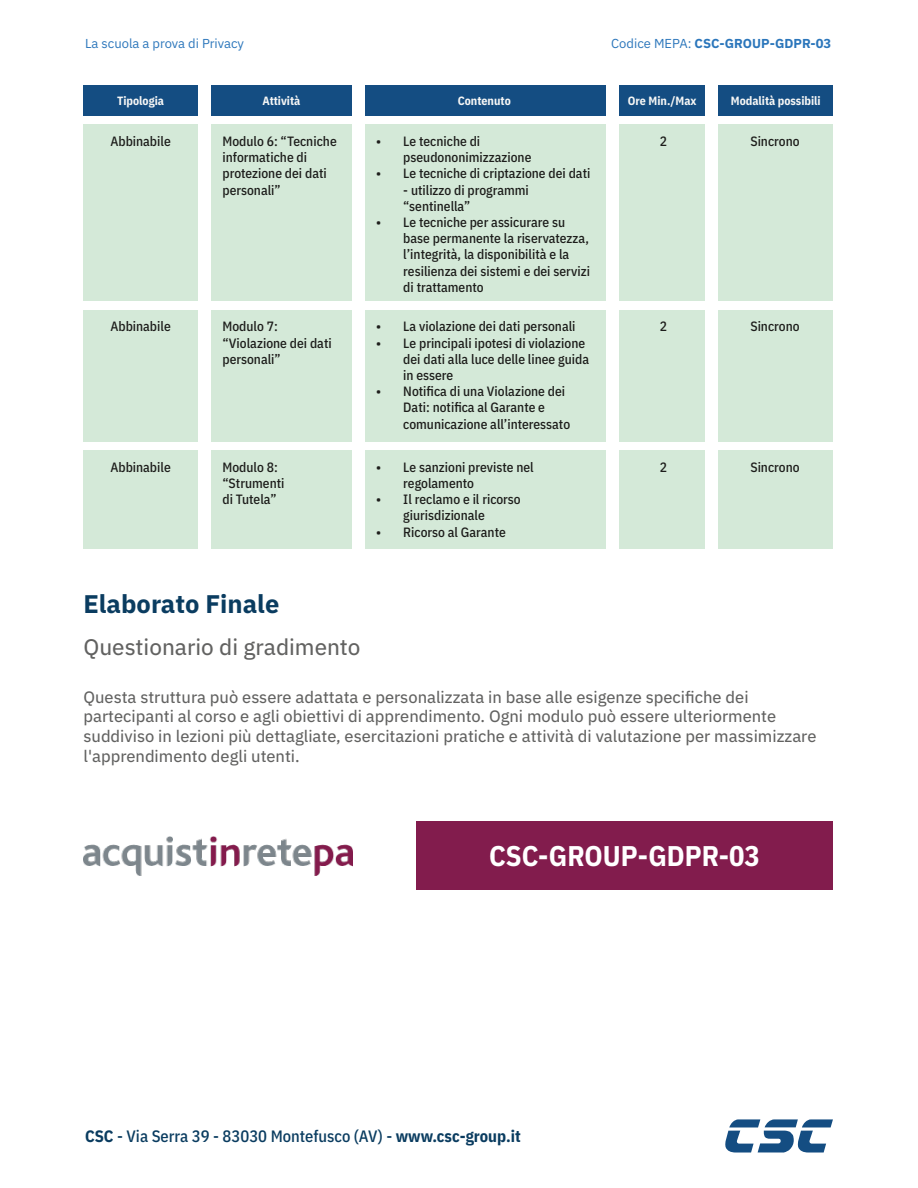
<style>
.page{position:relative;width:918px;height:1188px;background:#fff}
.page>*{position:absolute;margin:0;border:0;box-sizing:border-box;transform-origin:0 0}
.t1{font:700 28.5px "IBM Plex Sans Cond";color:#fff}
.t2{font:700 25.5px "IBM Plex Sans";color:#0a3c60}
.t3{font:22.5px "IBM Plex Sans Text";color:#626261}
.t4{font:16.5px/19.8px "IBM Plex Sans Text";color:#626261}
.t5{font:500 16.5px "IBM Plex Sans Cond";color:#0a3c60}
.t6{font:500 13.5px/16.2px "IBM Plex Sans Cond";color:#1d1d1b}
.t7{font:700 13.05px "IBM Plex Sans";color:#2b76bb}
.t8{font:13.05px "IBM Plex Sans";color:#2b76bb}
.t9{font:700 12px "IBM Plex Sans Cond";color:#f7f7f6}
.s1{font-weight:400}
.s2{font-weight:700}
</style>
<div class="page">
<div style="left:416px;top:821px;width:417px;height:68px;background:#821c4d"></div>
<svg style="left:725px;top:1119px;width:108px;height:34px"></svg>
<div style="left:83px;top:85px;width:115px;height:31px;background:#144d82"></div>
<div style="left:211px;top:85px;width:141px;height:31px;background:#144d82"></div>
<div style="left:365px;top:85px;width:241px;height:31px;background:#144d82"></div>
<div style="left:619px;top:85px;width:86px;height:31px;background:#144d82"></div>
<div style="left:719px;top:85px;width:114px;height:31px;background:#144d82"></div>
<div style="left:83px;top:125px;width:115px;height:176px;background:#d4e9d8"></div>
<div style="left:211px;top:125px;width:141px;height:176px;background:#d4e9d8"></div>
<div style="left:719px;top:125px;width:114px;height:176px;background:#d4e9d8"></div>
<div style="left:619px;top:125px;width:86px;height:176px;background:#d4e9d8"></div>
<div style="left:365px;top:125px;width:241px;height:176px;background:#d4e9d8"></div>
<div style="left:83px;top:310px;width:115px;height:132px;background:#d4e9d8"></div>
<div style="left:211px;top:310px;width:141px;height:132px;background:#d4e9d8"></div>
<div style="left:719px;top:310px;width:114px;height:132px;background:#d4e9d8"></div>
<div style="left:619px;top:310px;width:86px;height:132px;background:#d4e9d8"></div>
<div style="left:365px;top:310px;width:241px;height:132px;background:#d4e9d8"></div>
<div style="left:83px;top:451px;width:115px;height:98px;background:#d4e9d8"></div>
<div style="left:211px;top:451px;width:141px;height:98px;background:#d4e9d8"></div>
<div style="left:719px;top:451px;width:114px;height:98px;background:#d4e9d8"></div>
<div style="left:619px;top:451px;width:86px;height:98px;background:#d4e9d8"></div>
<div style="left:365px;top:451px;width:241px;height:98px;background:#d4e9d8"></div>
<img style="left:83px;top:836px;width:270px;height:40px">
<p class="t8" style="left:85px;top:34px;width:161px">La scuola a prova di Privacy</p>
<p class="t7" style="left:611px;top:33px;width:222px"><span class="s1">Codice MEPA:</span> CSC-GROUP-GDPR-03</p>
<p class="t9" style="left:117px;top:91px;width:48px">Tipologia</p>
<p class="t9" style="left:262px;top:91px;width:39px">Attività</p>
<p class="t9" style="left:458px;top:91px;width:54px">Contenuto</p>
<p class="t9" style="left:628px;top:91px;width:70px">Ore Min./Max</p>
<p class="t9" style="left:731px;top:91px;width:91px">Modalità possibili</p>
<p class="t6" style="left:110px;top:132px;width:62px">Abbinabile</p>
<p class="t6" style="left:222px;top:132px;width:116px">Modulo 6: “Tecniche informatiche di protezione dei dati personali”</p>
<p class="t6" style="left:376px;top:132px;width:105px">• Le tecniche di</p>
<p class="t6" style="left:660px;top:132px;width:9px">2</p>
<p class="t6" style="left:750px;top:132px;width:51px">Sincrono</p>
<p class="t6" style="left:403px;top:148px;width:130px">pseudononimizzazione</p>
<p class="t6" style="left:376px;top:164px;width:216px">• Le tecniche di criptazione dei dati</p>
<p class="t6" style="left:403px;top:181px;width:127px">- utilizzo di programmi “sentinella”</p>
<p class="t6" style="left:403px;top:213px;width:188px;text-indent:-27px">• Le tecniche per assicurare su base permanente la riservatezza, l’integrità, la disponibilità e la resilienza dei sistemi e dei servizi di trattamento</p>
<p class="t6" style="left:110px;top:317px;width:62px">Abbinabile</p>
<p class="t6" style="left:222px;top:317px;width:111px">Modulo 7: “Violazione dei dati personali”</p>
<p class="t6" style="left:376px;top:317px;width:201px">• La violazione dei dati personali</p>
<p class="t6" style="left:660px;top:317px;width:9px">2</p>
<p class="t6" style="left:750px;top:317px;width:51px">Sincrono</p>
<p class="t6" style="left:403px;top:334px;width:187px;text-indent:-27px">• Le principali ipotesi di violazione dei dati alla luce delle linee guida in essere</p>
<p class="t6" style="left:403px;top:382px;width:168px;text-indent:-27px">• Notifica di una Violazione dei<br>Dati: notifica al Garante e comunicazione all’interessato</p>
<p class="t6" style="left:110px;top:458px;width:62px">Abbinabile</p>
<p class="t6" style="left:222px;top:458px;width:64px">Modulo 8: “Strumenti di Tutela”</p>
<p class="t6" style="left:376px;top:458px;width:159px">• Le sanzioni previste nel</p>
<p class="t6" style="left:660px;top:458px;width:9px">2</p>
<p class="t6" style="left:750px;top:458px;width:51px">Sincrono</p>
<p class="t6" style="left:403px;top:474px;width:72px">regolamento</p>
<p class="t6" style="left:403px;top:490px;width:119px;text-indent:-27px">• Il reclamo e il ricorso giurisdizionale</p>
<p class="t6" style="left:376px;top:523px;width:131px">• Ricorso al Garante</p>
<h2 class="t2" style="left:83px;top:584px;width:197px">Elaborato Finale</h2>
<h3 class="t3" style="left:83px;top:629px;width:279px">Questionario di gradimento</h3>
<p class="t4" style="left:83px;top:685px;width:735px">Questa struttura può essere adattata e personalizzata in base alle esigenze specifiche dei partecipanti al corso e agli obiettivi di apprendimento. Ogni modulo può essere ulteriormente suddiviso in lezioni più dettagliate, esercitazioni pratiche e attività di valutazione per massimizzare l'apprendimento degli utenti.</p>
<h1 class="t1" style="left:489px;top:833px;width:272px">CSC-GROUP-GDPR-03</h1>
<p class="t5" style="left:85px;top:1123px;width:437px"><span class="s2">CSC</span> - Via Serra 39 - 83030 Montefusco (AV) - <span class="s2">www.csc-group.it</span></p>
</div>
